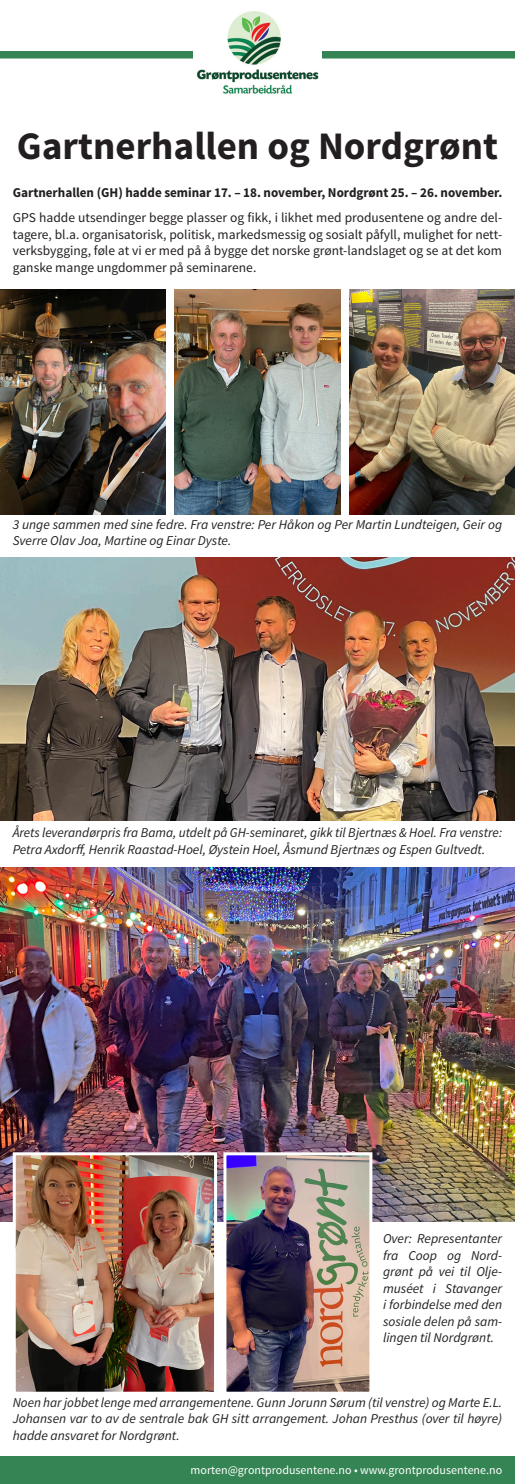
<style>
.page{position:relative;width:515px;height:1484px;background:#fff}
.page>*{position:absolute;margin:0;border:0;box-sizing:border-box;transform-origin:0 0}
.Brodtekst{font:700 39px "Source Sans Pro";color:#231f20}
.t1{font:italic 13.5px/16.5px "Source Sans Pro";color:#231f20}
.t2{font:13.5px/16.5px "Source Sans Pro";color:#231f20;text-align:justify}
.t3{font:700 13.5px "Source Sans Pro";color:#231f20}
.Footer_org_sider_neg{font:12px "Source Sans Pro";color:#fff}
</style>
<div class="page">
<div style="left:0;top:1456px;width:514px;height:28px;background:#358454"></div>
<div style="left:0;top:51px;width:514px;height:8px;background:#358454"></div>
<img style="left:193px;top:11px;width:128px;height:83px">
<img style="left:0;top:289px;width:166px;height:225px">
<img style="left:0;top:557px;width:514px;height:264px">
<img style="left:349px;top:289px;width:165px;height:225px">
<img style="left:174px;top:289px;width:166px;height:225px">
<img style="left:0;top:867px;width:514px;height:354px">
<img style="left:17px;top:1156px;width:196px;height:235px">
<div style="left:13px;top:1152px;width:204px;height:243px;border:3px solid #fff"></div>
<img style="left:227px;top:1156px;width:141px;height:235px">
<div style="left:223px;top:1152px;width:149px;height:243px;border:3px solid #fff"></div>
<p class="Brodtekst" style="left:17px;top:121px;width:482px">Gartnerhallen og Nordgrønt</p>
<p class="t3" style="left:13px;top:184px;width:491px">Gartnerhallen (GH) hadde seminar 17. – 18. november, Nordgrønt 25. – 26. november.</p>
<p class="t2" style="left:13px;top:210px;width:490px">GPS hadde utsendinger begge plasser og fikk, i likhet med produsentene og andre del&shy;tagere, bl.a. organisatorisk, politisk, markedsmessig og sosialt påfyll, mulighet for nett&shy;verksbygging, føle at vi er med på å bygge det norske grønt-landslaget og se at det kom ganske mange ungdommer på seminarene.</p>
<p class="t1" style="left:13px;top:516px;width:490px">3 unge sammen med sine fedre. Fra venstre: Per Håkon og Per Martin Lundteigen, Geir og<br>Sverre Olav Joa, Martine og Einar Dyste.</p>
<p class="t1" style="left:13px;top:824px;width:490px">Årets leverandørpris fra Bama, utdelt på GH-seminaret, gikk til Bjertnæs &amp; Hoel. Fra venstre:<br>Petra Axdorff, Henrik Raastad-Hoel, Øystein Hoel, Åsmund Bjertnæs og Espen Gultvedt.</p>
<p class="t1" style="left:383px;top:1230px;width:121px;text-align:justify">Over: Representanter fra Coop og Nord&shy;grønt på vei til Olje&shy;muséet i Stavanger i forbindelse med den sosiale delen på sam&shy;lingen til Nordgrønt.</p>
<p class="t1" style="left:13px;top:1394px;width:490px;text-align:justify">Noen har jobbet lenge med arrangementene. Gunn Jorunn Sørum (til venstre) og Marte E.L.<br>Johansen var to av de sentrale bak GH sitt arrangement. Johan Presthus (over til høyre) hadde ansvaret for Nordgrønt.</p>
<p class="Footer_org_sider_neg" style="left:190px;top:1462px;width:313px">morten@grontprodusentene.no • www.grontprodusentene.no</p>
</div>
